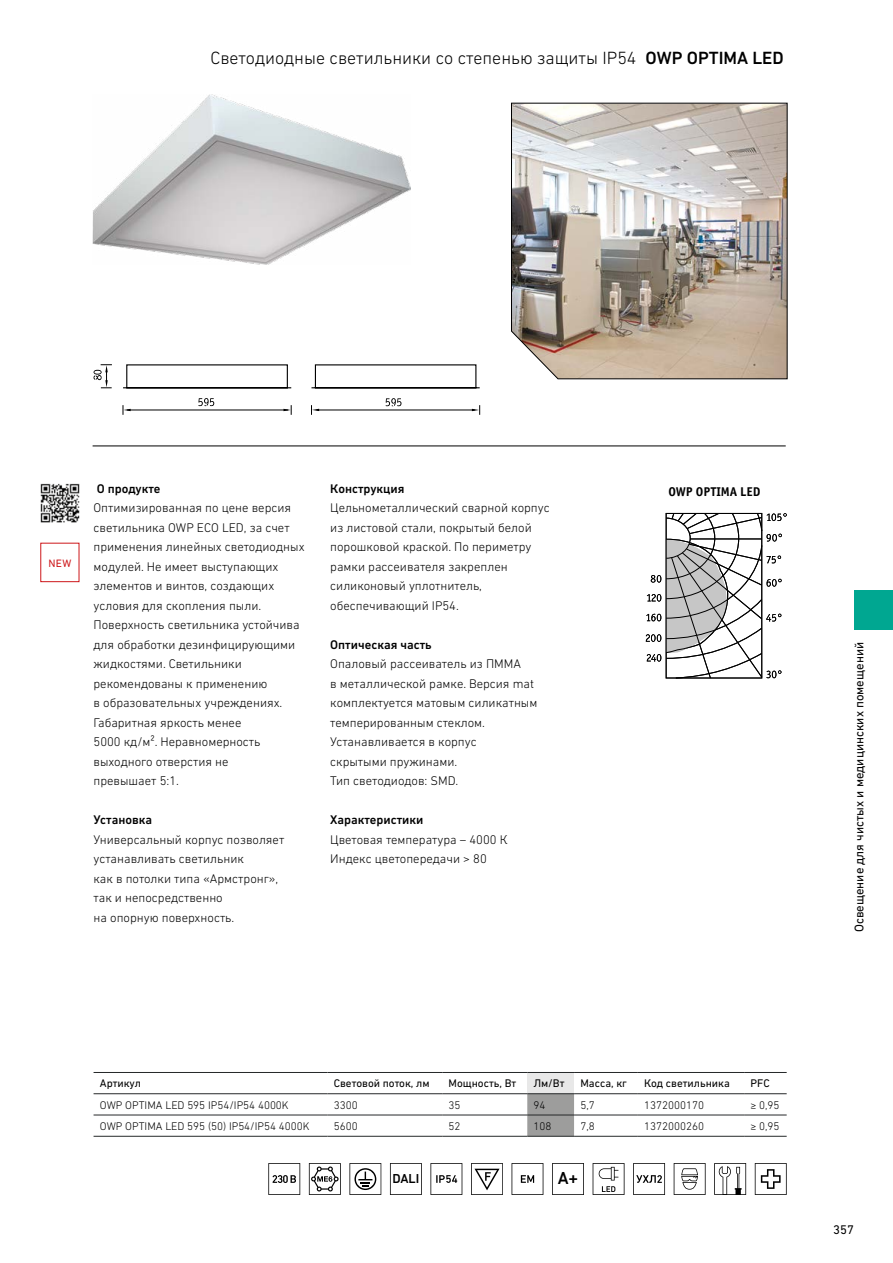
<style>
.page{position:relative;width:893px;height:1263px;background:#fff}
.page>*{position:absolute;margin:0;border:0;box-sizing:border-box;transform-origin:0 0}
.t1{font:300 18px "DIN Next W1 G";color:#000}
.t2{font:500 17.7px "DIN Next W1 G";color:#000}
.t3{font:500 13.2px "DIN Next W1 G";color:#000}
.t4{font:300 12.75px/19.5px "DIN Next W1 G";color:#000}
.t5{font:500 12.75px "DIN Next W1 G";color:#000}
.t6{font:12.75px "DIN Next W1 G";color:#000}
.t7{font:12.75px "Officina Sans Bold C";color:#000}
.t8{font:300 11.25px "DIN Next W1 G";color:#000}
.t9{font:11.25px "DIN Next W1 G";color:#000}
.t10{font:10.95px "DIN Next W1 G";color:#cd171a}
.s1{font-weight:500}
</style>
<div class="page">
<hr style="left:93px;top:446px;width:693px;height:1px;background:#000">
<img style="left:511px;top:102px;width:277px;height:278px">
<div style="left:854px;top:590px;width:39px;height:39px;background:#00a791"></div>
<img style="left:40px;top:483px;width:40px;height:40px">
<img style="left:93px;top:95px;width:318px;height:169px">
<svg style="left:646px;top:513px;width:141px;height:165px"></svg>
<svg style="left:40px;top:542px;width:40px;height:40px"></svg>
<svg style="left:123px;top:364px;width:357px;height:25px"></svg>
<hr style="left:127px;top:410px;width:161px;height:1px;background:#000">
<hr style="left:317px;top:410px;width:158px;height:1px;background:#000">
<svg style="left:283px;top:405px;width:9px;height:10px"></svg>
<svg style="left:123px;top:405px;width:8px;height:10px"></svg>
<svg style="left:472px;top:405px;width:8px;height:10px"></svg>
<svg style="left:311px;top:405px;width:8px;height:10px"></svg>
<svg style="left:198px;top:398px;width:16px;height:8px"></svg>
<svg style="left:386px;top:398px;width:15px;height:8px"></svg>
<svg style="left:94px;top:364px;width:18px;height:24px"></svg>
<svg style="left:268px;top:1163px;width:32px;height:32px"></svg>
<svg style="left:309px;top:1163px;width:32px;height:32px"></svg>
<svg style="left:349px;top:1163px;width:32px;height:32px"></svg>
<svg style="left:390px;top:1163px;width:32px;height:32px"></svg>
<svg style="left:430px;top:1163px;width:32px;height:32px"></svg>
<svg style="left:471px;top:1163px;width:32px;height:32px"></svg>
<svg style="left:512px;top:1163px;width:31px;height:32px"></svg>
<svg style="left:552px;top:1163px;width:32px;height:32px"></svg>
<svg style="left:593px;top:1163px;width:31px;height:32px"></svg>
<svg style="left:633px;top:1163px;width:32px;height:32px"></svg>
<svg style="left:674px;top:1163px;width:32px;height:32px"></svg>
<svg style="left:714px;top:1163px;width:32px;height:32px"></svg>
<svg style="left:755px;top:1163px;width:32px;height:32px"></svg>
<div style="left:527px;top:1072px;width:47px;height:22px;background:#e8e8e8"></div>
<svg style="left:527px;top:1094px;width:47px;height:42px"></svg>
<hr style="left:94px;top:1072px;width:233px;height:1px;background:#252829">
<hr style="left:327px;top:1072px;width:115px;height:1px;background:#252829">
<hr style="left:442px;top:1072px;width:85px;height:1px;background:#252829">
<hr style="left:527px;top:1072px;width:47px;height:1px;background:#252829">
<hr style="left:574px;top:1072px;width:64px;height:1px;background:#252829">
<hr style="left:638px;top:1072px;width:106px;height:1px;background:#252829">
<hr style="left:744px;top:1072px;width:43px;height:1px;background:#252829">
<hr style="left:94px;top:1093px;width:233px;height:1px;background:#252829">
<hr style="left:327px;top:1093px;width:115px;height:1px;background:#252829">
<hr style="left:442px;top:1093px;width:85px;height:1px;background:#252829">
<hr style="left:527px;top:1093px;width:47px;height:1px;background:#252829">
<hr style="left:574px;top:1093px;width:64px;height:1px;background:#252829">
<hr style="left:638px;top:1093px;width:106px;height:1px;background:#252829">
<hr style="left:744px;top:1093px;width:43px;height:1px;background:#252829">
<hr style="left:94px;top:1115px;width:233px;height:1px;background:#252829">
<hr style="left:327px;top:1115px;width:115px;height:1px;background:#252829">
<hr style="left:442px;top:1115px;width:85px;height:1px;background:#252829">
<hr style="left:527px;top:1115px;width:47px;height:1px;background:#252829">
<hr style="left:574px;top:1115px;width:64px;height:1px;background:#252829">
<hr style="left:638px;top:1115px;width:106px;height:1px;background:#252829">
<hr style="left:744px;top:1115px;width:43px;height:1px;background:#252829">
<hr style="left:94px;top:1136px;width:233px;height:1px;background:#252829">
<hr style="left:327px;top:1136px;width:115px;height:1px;background:#252829">
<hr style="left:442px;top:1136px;width:85px;height:1px;background:#252829">
<hr style="left:527px;top:1136px;width:47px;height:1px;background:#252829">
<hr style="left:574px;top:1136px;width:64px;height:1px;background:#252829">
<hr style="left:638px;top:1136px;width:106px;height:1px;background:#252829">
<hr style="left:744px;top:1136px;width:43px;height:1px;background:#252829">
<h1 class="t1" style="left:210px;top:47px;width:575px">Светодиодные светильники со степенью защиты IP54 <span class="s1">OWP OPTIMA LED</span></h1>
<p class="t10" style="left:48px;top:556px;width:24px">NEW</p>
<p class="t5" style="left:97px;top:481px;width:65px">О продукте</p>
<p class="t4" style="left:94px;top:498px;width:213px">Оптимизированная по цене версия светильника OWP ECO LED, за счет применения линейных светодиодных модулей. Не имеет выступающих элементов и винтов, создающих условия для скопления пыли.<br>Поверхность светильника устойчива для обработки дезинфицирующими жидкостями. Светильники рекомендованы к применению<br>в образовательных учреждениях.<br>Габаритная яркость менее<br>5000 кд/м². Неравномерность выходного отверстия не<br>превышает 5:1.</p>
<p class="t5" style="left:94px;top:812px;width:60px">Установка</p>
<p class="t4" style="left:94px;top:829px;width:192px">Универсальный корпус позволяет устанавливать светильник<br>как в потолки типа «Армстронг», так и непосредственно<br>на опорную поверхность.</p>
<p class="t5" style="left:330px;top:481px;width:76px">Конструкция</p>
<p class="t4" style="left:330px;top:498px;width:221px">Цельнометаллический сварной корпус из листовой стали, покрытый белой порошковой краской. По периметру рамки рассеивателя закреплен силиконовый уплотнитель, обеспечивающий IP54.</p>
<p class="t5" style="left:330px;top:637px;width:103px">Оптическая часть</p>
<p class="t4" style="left:330px;top:654px;width:209px">Опаловый рассеиватель из ПММА<br>в металлической рамке. Версия mat комплектуется матовым силикатным темперированным стеклом.<br>Устанавливается в корпус<br>скрытыми пружинами.<br>Тип светодиодов: SMD.</p>
<p class="t5" style="left:330px;top:812px;width:95px">Характеристики</p>
<p class="t4" style="left:330px;top:829px;width:179px">Цветовая температура – 4000 К<br>Индекс цветопередачи &gt; 80</p>
<p class="t7" style="left:668px;top:485px;width:94px">OWP OPTIMA LED</p>
<p class="t6" style="left:852px;top:932px;width:291px;rotate:-90deg">Освещение для чистых и медицинских помещений</p>
<p class="t9" style="left:100px;top:1077px;width:43px">Артикул</p>
<p class="t9" style="left:334px;top:1077px;width:97px">Световой поток, лм</p>
<p class="t9" style="left:449px;top:1077px;width:69px">Мощность, Вт</p>
<p class="t9" style="left:534px;top:1077px;width:32px">Лм/Вт</p>
<p class="t9" style="left:580px;top:1077px;width:48px">Масса, кг</p>
<p class="t9" style="left:644px;top:1077px;width:87px">Код светильника</p>
<p class="t9" style="left:750px;top:1077px;width:21px">PFC</p>
<p class="t8" style="left:100px;top:1098px;width:190px">OWP OPTIMA LED 595 IP54/IP54 4000K</p>
<p class="t8" style="left:334px;top:1098px;width:25px">3300</p>
<p class="t8" style="left:449px;top:1098px;width:13px">35</p>
<p class="t8" style="left:534px;top:1098px;width:13px">94</p>
<p class="t8" style="left:580px;top:1098px;width:16px">5,7</p>
<p class="t8" style="left:644px;top:1098px;width:61px">1372000170</p>
<p class="t8" style="left:750px;top:1098px;width:31px">≥ 0,95</p>
<p class="t8" style="left:100px;top:1119px;width:211px">OWP OPTIMA LED 595 (50) IP54/IP54 4000K</p>
<p class="t8" style="left:334px;top:1119px;width:25px">5600</p>
<p class="t8" style="left:449px;top:1119px;width:13px">52</p>
<p class="t8" style="left:534px;top:1119px;width:19px">108</p>
<p class="t8" style="left:580px;top:1119px;width:16px">7,8</p>
<p class="t8" style="left:644px;top:1119px;width:61px">1372000260</p>
<p class="t8" style="left:750px;top:1119px;width:31px">≥ 0,95</p>
<p class="t3" style="left:392px;top:1171px;width:28px">DALI</p>
<h2 class="t2" style="left:558px;top:1168px;width:22px">A+</h2>
<p class="t6" style="left:833px;top:1222px;width:22px">357</p>
</div>
